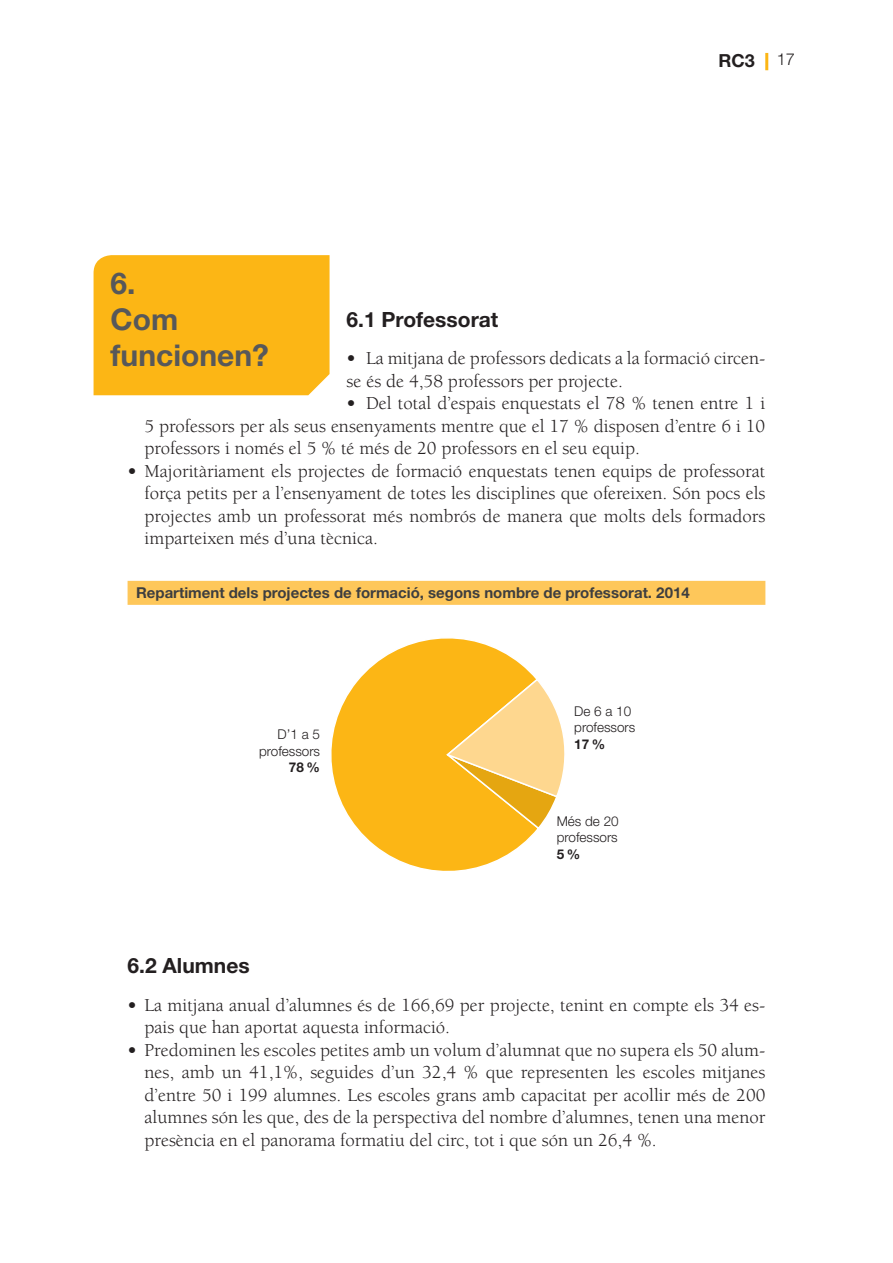
<style>
.page{position:relative;width:893px;height:1263px;background:#fff}
.page>*{position:absolute;margin:0;border:0;box-sizing:border-box;transform-origin:0 0}
.t1{font:700 30px/36px "Helvetica Neue LT Std";color:#57585a}
.titol_02{font:700 21px "Helvetica Neue LT Std";color:#231f20}
.t2{font:18.75px/22.5px "Berkeley Std";color:#231f20;text-align:justify}
.t3{font:700 18px "Helvetica Neue LT Std";color:#231f20}
.titol_Figura{font:700 15px "Helvetica Neue LT Std";color:#3e3e3f}
.t4{font:300 13.5px/16.2px "Helvetica Neue LT Std";color:#231f20;text-align:right}
.s1{font-weight:300;font-size:16.5px}
.s2{font-weight:700}
</style>
<div class="page">
<hr style="left:765px;top:53px;width:3px;height:17px;background:#fcb615">
<div style="left:128px;top:581px;width:637px;height:24px;background:#fec75a"></div>
<svg style="left:331px;top:638px;width:205px;height:233px"></svg>
<svg style="left:446px;top:677px;width:119px;height:153px;background:#fac95e"></svg>
<div style="left:94px;top:255px;width:236px;height:140px;background:#fcb615"></div>
<p class="t3" style="left:718px;top:49px;width:78px">RC3 <span class="s1">17</span></p>
<p class="t1" style="left:111px;top:264px;width:160px">6.<br>Com funcionen?</p>
<p class="titol_02" style="left:347px;top:306px;width:153px">6.1 Professorat</p>
<p class="t2" style="left:347px;top:348px;width:420px"><span class="s2">•</span> La mitjana de professors dedicats a la formació circen&shy;se és de 4,58 professors per projecte.</p>
<p class="t2" style="left:145px;top:393px;width:622px;text-indent:202px"><span class="s2">•</span> Del total d’espais enquestats el 78 % tenen entre 1 i 5 professors per als seus ensenyaments mentre que el 17 % disposen d’entre 6 i 10 professors i només el 5 % té més de 20 professors en el seu equip.</p>
<p class="t2" style="left:145px;top:460px;width:622px;text-indent:-17px"><span class="s2">•</span> Majoritàriament els projectes de formació enquestats tenen equips de professorat força petits per a l’ensenyament de totes les disciplines que ofereixen. Són pocs els projectes amb un professorat més nombrós de manera que molts dels formadors imparteixen més d’una tècnica.</p>
<p class="titol_Figura" style="left:136px;top:584px;width:555px">Repartiment dels projectes de formació, segons nombre de professorat. 2014</p>
<p class="t4" style="left:259px;top:726px;width:63px">D’1 a 5 professors<br><span class="s2">78 %</span></p>
<p class="t4" style="left:574px;top:703px;width:63px;text-align:left">De 6 a 10 professors<br><span class="s2">17 %</span></p>
<p class="t4" style="left:557px;top:813px;width:64px;text-align:justify">Més de 20 professors <span class="s2">5 %</span></p>
<p class="titol_02" style="left:128px;top:953px;width:124px">6.2 Alumnes</p>
<p class="t2" style="left:145px;top:994px;width:622px;text-indent:-17px"><span class="s2">•</span> La mitjana anual d’alumnes és de 166,69 per projecte, tenint en compte els 34 es&shy;pais que han aportat aquesta informació.</p>
<p class="t2" style="left:145px;top:1039px;width:622px;text-indent:-17px"><span class="s2">•</span> Predominen les escoles petites amb un volum d’alumnat que no supera els 50 alum&shy;nes, amb un 41,1%, seguides d’un 32,4 % que representen les escoles mitjanes d’entre 50 i 199 alumnes. Les escoles grans amb capacitat per acollir més de 200 alumnes són les que, des de la perspectiva del nombre d’alumnes, tenen una menor presència en el panorama formatiu del circ, tot i que són un 26,4 %.</p>
</div>
